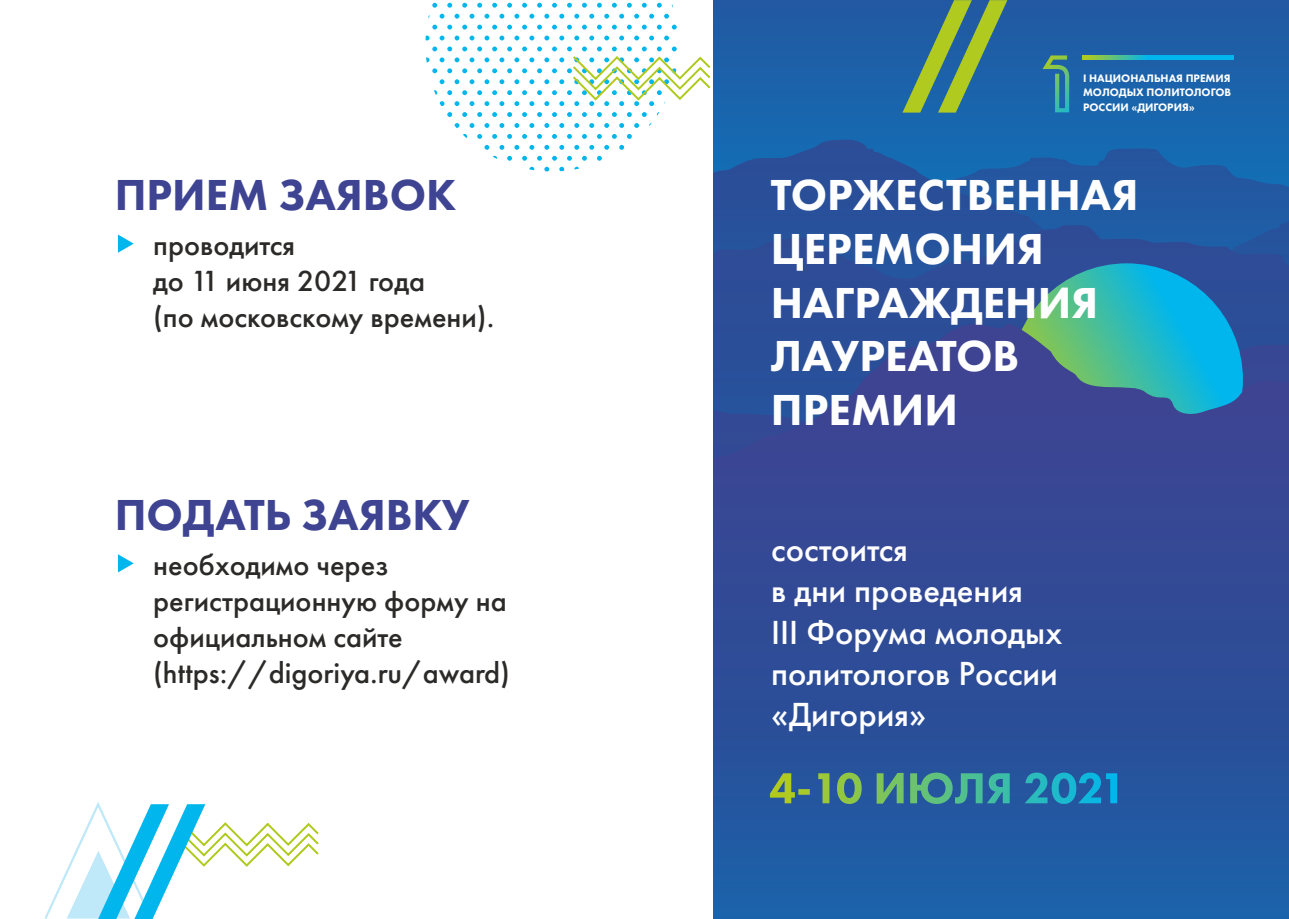
<style>
.page{position:relative;width:1289px;height:919px;background:#fff}
.page>*{position:absolute;margin:0;border:0;box-sizing:border-box;transform-origin:0 0}
.t1{font:800 45px/53.7px "Futura PT";color:#fefefe}
.t2{font:800 45px "Futura PT";color:#3e4492}
.t3{font:500 34.65px/41.2px "Futura PT";color:#fefefe}
.t4{font:500 30.15px/36px "Futura PT";color:#2b2a29}
.t5{font:800 11.25px/14.4px "Futura PT";color:#fefefe;text-align:justify}
</style>
<div class="page">
<svg style="left:432px;top:3px;width:5px;height:5px"></svg>
<svg style="left:447px;top:3px;width:5px;height:5px"></svg>
<svg style="left:462px;top:3px;width:5px;height:5px"></svg>
<svg style="left:477px;top:3px;width:5px;height:5px"></svg>
<svg style="left:492px;top:3px;width:5px;height:5px"></svg>
<svg style="left:507px;top:3px;width:5px;height:5px"></svg>
<svg style="left:522px;top:3px;width:5px;height:5px"></svg>
<svg style="left:537px;top:3px;width:5px;height:5px"></svg>
<svg style="left:552px;top:3px;width:5px;height:5px"></svg>
<svg style="left:567px;top:3px;width:5px;height:5px"></svg>
<svg style="left:582px;top:3px;width:5px;height:5px"></svg>
<svg style="left:597px;top:3px;width:5px;height:5px"></svg>
<svg style="left:612px;top:3px;width:5px;height:5px"></svg>
<svg style="left:627px;top:3px;width:4px;height:5px"></svg>
<svg style="left:642px;top:3px;width:4px;height:5px"></svg>
<svg style="left:657px;top:3px;width:4px;height:5px"></svg>
<svg style="left:439px;top:14px;width:5px;height:5px"></svg>
<svg style="left:454px;top:14px;width:5px;height:5px"></svg>
<svg style="left:469px;top:14px;width:5px;height:5px"></svg>
<svg style="left:484px;top:14px;width:5px;height:5px"></svg>
<svg style="left:499px;top:14px;width:5px;height:5px"></svg>
<svg style="left:514px;top:14px;width:5px;height:5px"></svg>
<svg style="left:529px;top:14px;width:5px;height:5px"></svg>
<svg style="left:544px;top:14px;width:5px;height:5px"></svg>
<svg style="left:559px;top:14px;width:5px;height:5px"></svg>
<svg style="left:574px;top:14px;width:5px;height:5px"></svg>
<svg style="left:589px;top:14px;width:5px;height:5px"></svg>
<svg style="left:604px;top:14px;width:5px;height:5px"></svg>
<svg style="left:619px;top:14px;width:5px;height:5px"></svg>
<svg style="left:634px;top:14px;width:5px;height:5px"></svg>
<svg style="left:649px;top:14px;width:5px;height:5px"></svg>
<svg style="left:664px;top:14px;width:5px;height:5px"></svg>
<svg style="left:432px;top:25px;width:5px;height:5px"></svg>
<svg style="left:447px;top:25px;width:5px;height:5px"></svg>
<svg style="left:462px;top:25px;width:5px;height:5px"></svg>
<svg style="left:477px;top:25px;width:5px;height:5px"></svg>
<svg style="left:492px;top:25px;width:5px;height:5px"></svg>
<svg style="left:507px;top:25px;width:5px;height:5px"></svg>
<svg style="left:522px;top:25px;width:5px;height:5px"></svg>
<svg style="left:537px;top:25px;width:5px;height:5px"></svg>
<svg style="left:552px;top:25px;width:5px;height:5px"></svg>
<svg style="left:567px;top:25px;width:5px;height:5px"></svg>
<svg style="left:582px;top:25px;width:5px;height:5px"></svg>
<svg style="left:597px;top:25px;width:5px;height:5px"></svg>
<svg style="left:612px;top:25px;width:5px;height:5px"></svg>
<svg style="left:627px;top:25px;width:4px;height:5px"></svg>
<svg style="left:642px;top:25px;width:4px;height:5px"></svg>
<svg style="left:657px;top:25px;width:4px;height:5px"></svg>
<svg style="left:672px;top:25px;width:4px;height:5px"></svg>
<svg style="left:425px;top:36px;width:4px;height:4px"></svg>
<svg style="left:439px;top:36px;width:5px;height:4px"></svg>
<svg style="left:454px;top:36px;width:5px;height:4px"></svg>
<svg style="left:469px;top:36px;width:5px;height:4px"></svg>
<svg style="left:484px;top:36px;width:5px;height:4px"></svg>
<svg style="left:499px;top:36px;width:5px;height:4px"></svg>
<svg style="left:514px;top:36px;width:5px;height:4px"></svg>
<svg style="left:529px;top:36px;width:5px;height:4px"></svg>
<svg style="left:544px;top:36px;width:5px;height:4px"></svg>
<svg style="left:559px;top:36px;width:5px;height:4px"></svg>
<svg style="left:574px;top:36px;width:5px;height:4px"></svg>
<svg style="left:589px;top:36px;width:5px;height:4px"></svg>
<svg style="left:604px;top:36px;width:5px;height:4px"></svg>
<svg style="left:619px;top:36px;width:5px;height:4px"></svg>
<svg style="left:634px;top:36px;width:5px;height:4px"></svg>
<svg style="left:649px;top:36px;width:5px;height:4px"></svg>
<svg style="left:664px;top:36px;width:5px;height:4px"></svg>
<svg style="left:447px;top:112px;width:5px;height:5px"></svg>
<svg style="left:462px;top:112px;width:5px;height:5px"></svg>
<svg style="left:477px;top:112px;width:5px;height:5px"></svg>
<svg style="left:492px;top:112px;width:5px;height:5px"></svg>
<svg style="left:507px;top:112px;width:5px;height:5px"></svg>
<svg style="left:522px;top:112px;width:5px;height:5px"></svg>
<svg style="left:537px;top:112px;width:5px;height:5px"></svg>
<svg style="left:552px;top:112px;width:5px;height:5px"></svg>
<svg style="left:567px;top:112px;width:5px;height:5px"></svg>
<svg style="left:582px;top:112px;width:5px;height:5px"></svg>
<svg style="left:597px;top:112px;width:5px;height:5px"></svg>
<svg style="left:612px;top:112px;width:5px;height:5px"></svg>
<svg style="left:627px;top:112px;width:4px;height:5px"></svg>
<svg style="left:642px;top:112px;width:4px;height:5px"></svg>
<svg style="left:454px;top:123px;width:5px;height:5px"></svg>
<svg style="left:469px;top:123px;width:5px;height:5px"></svg>
<svg style="left:484px;top:123px;width:5px;height:5px"></svg>
<svg style="left:499px;top:123px;width:5px;height:5px"></svg>
<svg style="left:514px;top:123px;width:5px;height:5px"></svg>
<svg style="left:529px;top:123px;width:5px;height:5px"></svg>
<svg style="left:544px;top:123px;width:5px;height:5px"></svg>
<svg style="left:559px;top:123px;width:5px;height:5px"></svg>
<svg style="left:574px;top:123px;width:5px;height:5px"></svg>
<svg style="left:589px;top:123px;width:5px;height:5px"></svg>
<svg style="left:604px;top:123px;width:5px;height:5px"></svg>
<svg style="left:619px;top:123px;width:5px;height:5px"></svg>
<svg style="left:634px;top:123px;width:5px;height:5px"></svg>
<svg style="left:463px;top:134px;width:4px;height:4px"></svg>
<svg style="left:477px;top:134px;width:5px;height:5px"></svg>
<svg style="left:492px;top:134px;width:5px;height:5px"></svg>
<svg style="left:507px;top:134px;width:5px;height:5px"></svg>
<svg style="left:522px;top:134px;width:5px;height:5px"></svg>
<svg style="left:537px;top:134px;width:5px;height:5px"></svg>
<svg style="left:552px;top:134px;width:5px;height:5px"></svg>
<svg style="left:567px;top:134px;width:5px;height:5px"></svg>
<svg style="left:582px;top:134px;width:5px;height:5px"></svg>
<svg style="left:597px;top:134px;width:5px;height:5px"></svg>
<svg style="left:612px;top:134px;width:5px;height:5px"></svg>
<svg style="left:627px;top:134px;width:4px;height:5px"></svg>
<svg style="left:484px;top:145px;width:5px;height:5px"></svg>
<svg style="left:499px;top:145px;width:5px;height:5px"></svg>
<svg style="left:514px;top:145px;width:5px;height:5px"></svg>
<svg style="left:529px;top:145px;width:5px;height:5px"></svg>
<svg style="left:544px;top:145px;width:5px;height:5px"></svg>
<svg style="left:559px;top:145px;width:5px;height:5px"></svg>
<svg style="left:574px;top:145px;width:5px;height:5px"></svg>
<svg style="left:589px;top:145px;width:5px;height:5px"></svg>
<svg style="left:604px;top:145px;width:5px;height:5px"></svg>
<svg style="left:619px;top:145px;width:5px;height:5px"></svg>
<svg style="left:507px;top:156px;width:5px;height:5px"></svg>
<svg style="left:522px;top:156px;width:5px;height:5px"></svg>
<svg style="left:537px;top:156px;width:5px;height:5px"></svg>
<svg style="left:552px;top:156px;width:5px;height:5px"></svg>
<svg style="left:567px;top:156px;width:5px;height:5px"></svg>
<svg style="left:582px;top:156px;width:5px;height:5px"></svg>
<svg style="left:597px;top:156px;width:5px;height:5px"></svg>
<svg style="left:529px;top:167px;width:5px;height:3px"></svg>
<svg style="left:544px;top:167px;width:5px;height:4px"></svg>
<svg style="left:559px;top:167px;width:5px;height:4px"></svg>
<div style="left:714px;top:0;width:574px;height:918px;background:#1e5ea7"></div>
<svg style="left:714px;top:140px;width:574px;height:83px"></svg>
<svg style="left:714px;top:223px;width:574px;height:50px"></svg>
<div style="left:714px;top:273px;width:574px;height:37px;background:#2d4d97"></div>
<svg style="left:1010px;top:263px;width:232px;height:233px;background:#23b8c3"></svg>
<svg style="left:714px;top:310px;width:574px;height:494px"></svg>
<svg style="left:902px;top:0;width:105px;height:113px"></svg>
<svg style="left:1042px;top:55px;width:27px;height:57px"></svg>
<svg style="left:1082px;top:55px;width:151px;height:5px"></svg>
<img style="left:44px;top:802px;width:55px;height:116px">
<img style="left:66px;top:850px;width:32px;height:68px">
<svg style="left:426px;top:46px;width:285px;height:60px"></svg>
<svg style="left:98px;top:804px;width:221px;height:114px"></svg>
<svg style="left:118px;top:234px;width:16px;height:19px"></svg>
<svg style="left:118px;top:554px;width:16px;height:18px"></svg>
<svg style="left:770px;top:771px;width:348px;height:33px"></svg>
<h1 class="t2" style="left:115px;top:176px;width:343px">ПРИЕМ ЗАЯВОК</h1>
<p class="t4" style="left:153px;top:229px;width:342px">проводится<br>до 11 июня 2021 года<br>(по московскому времени).</p>
<h1 class="t2" style="left:115px;top:495px;width:356px">ПОДАТЬ ЗАЯВКУ</h1>
<p class="t4" style="left:153px;top:548px;width:358px">необходимо через регистрационную форму на официальном сайте (https://digoriya.ru/award)</p>
<p class="t5" style="left:1083px;top:72px;width:149px">I НАЦИОНАЛЬНАЯ ПРЕМИЯ МОЛОДЫХ ПОЛИТОЛОГОВ РОССИИ «ДИГОРИЯ»</p>
<h1 class="t1" style="left:771px;top:171px;width:369px">ТОРЖЕСТВЕННАЯ<br>ЦЕРЕМОНИЯ<br>НАГРАЖДЕНИЯ<br>ЛАУРЕАТОВ<br>ПРЕМИИ</h1>
<p class="t3" style="left:771px;top:531px;width:293px">состоится<br>в дни проведения<br>III Форума молодых политологов России «Дигория»</p>
</div>
